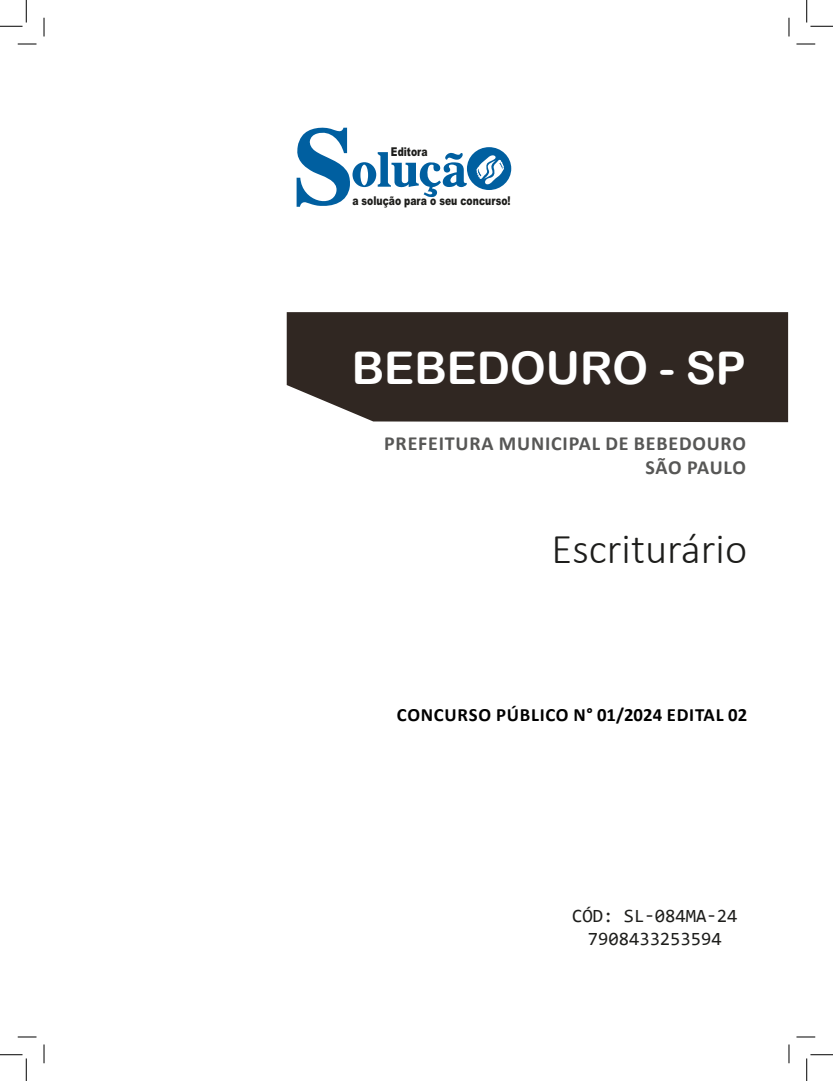
<style>
.page{position:relative;width:833px;height:1081px;background:#fff}
.page>*{position:absolute;margin:0;border:0;box-sizing:border-box;transform-origin:0 0}
.TÍTULO{font:45px "Arial Rounded MT Bold";color:#fff}
.CARGO{font:300 42.5px "Calibri";color:#1d1d1b}
.SUBTÍTULO{font:700 20px "Calibri";letter-spacing:.04em;color:#575756}
.EDITAL{font:700 18.75px "Calibri";letter-spacing:.04em;color:#000}
.SKU_CÓD{font:18.75px "Consolas";color:#1d1d1b}
.t1{font:900 12.12px "Arial";color:#1d1d1b;scale:.76 1}
</style>
<div class="page">
<div style="left:286px;top:312px;width:501px;height:110px;background:#302722"></div>
<svg style="left:296px;top:128px;width:215px;height:79px"></svg>
<svg style="left:18px;top:43px;width:18px;height:2px"></svg>
<svg style="left:796px;top:43px;width:18px;height:2px"></svg>
<svg style="left:18px;top:1036px;width:18px;height:1px"></svg>
<svg style="left:796px;top:1036px;width:18px;height:1px"></svg>
<svg style="left:43px;top:18px;width:2px;height:18px"></svg>
<svg style="left:43px;top:1044px;width:2px;height:18px"></svg>
<svg style="left:788px;top:18px;width:1px;height:18px"></svg>
<svg style="left:788px;top:1044px;width:1px;height:18px"></svg>
<svg style="left:0;top:0;width:27px;height:27px"></svg>
<svg style="left:0;top:1054px;width:27px;height:26px"></svg>
<svg style="left:806px;top:0;width:26px;height:27px"></svg>
<svg style="left:806px;top:1054px;width:26px;height:26px"></svg>
<p class="t1" style="left:391px;top:143px;width:50px">Editora</p>
<p class="t1" style="left:352px;top:192px;width:210px">a solução para o seu concurso!</p>
<p class="TÍTULO" style="left:352px;top:341px;width:395px">BEBEDOURO - SP</p>
<p class="SUBTÍTULO" style="left:384px;top:429px;width:363px">PREFEITURA MUNICIPAL DE BEBEDOURO</p>
<p class="SUBTÍTULO" style="left:645px;top:453px;width:102px">SÃO PAULO</p>
<p class="CARGO" style="left:551px;top:522px;width:197px">Escriturário</p>
<p class="EDITAL" style="left:396px;top:701px;width:351px">CONCURSO PÚBLICO N° 01/2024 EDITAL 02</p>
<p class="SKU_CÓD" style="left:572px;top:903px;width:167px">CÓD: SL-084MA-24</p>
<p class="SKU_CÓD" style="left:587px;top:925px;width:136px">7908433253594</p>
</div>
